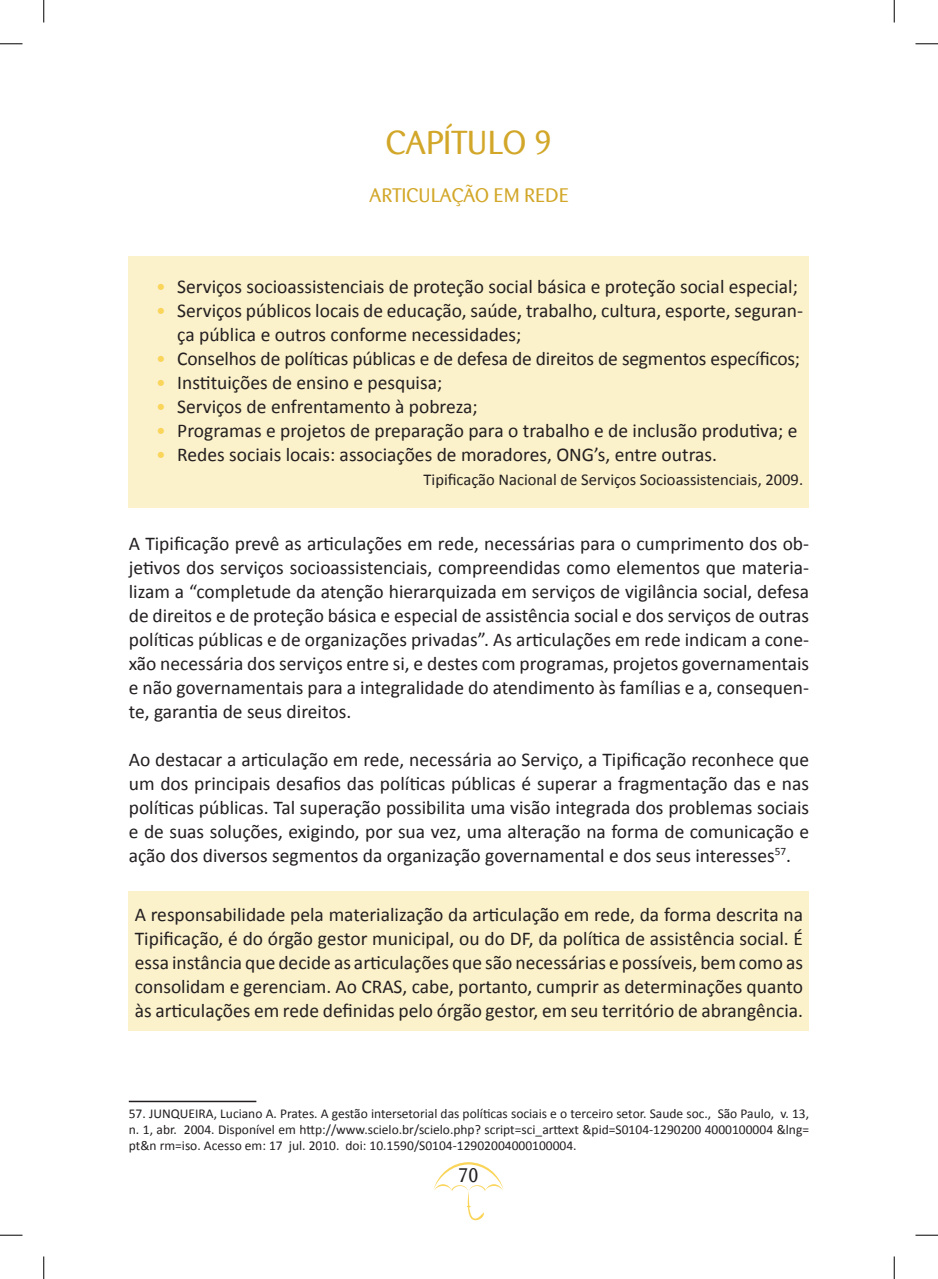
<style>
.page{position:relative;width:938px;height:1279px;background:#fff}
.page>*{position:absolute;margin:0;border:0;box-sizing:border-box;transform-origin:0 0}
.t1{font:33px "Barmeno";color:#d2a729}
.t2{font:19.5px/24px "Calibri";color:#231f20;text-align:justify}
.t3{font:19.5px "Barmeno";letter-spacing:.02em;color:#d2a729}
.t4{font:19.5px "Barmeno";color:#231f20}
.t5{font:16.5px "Calibri";color:#231f20}
.t6{font:13.5px/16.2px "Calibri";color:#231f20;text-align:justify}
.s1{color:#fad55a}
</style>
<div class="page">
<svg style="left:433px;top:1162px;width:71px;height:58px"></svg>
<div style="left:129px;top:255px;width:680px;height:252px;background:#fbf1cb"></div>
<div style="left:129px;top:891px;width:680px;height:139px;background:#fbf1cb"></div>
<hr style="left:129px;top:1100px;width:127px;height:1px;background:#231f20">
<svg style="left:0;top:44px;width:22px;height:1px"></svg>
<svg style="left:915px;top:44px;width:23px;height:1px"></svg>
<svg style="left:0;top:1234px;width:22px;height:1px"></svg>
<svg style="left:915px;top:1234px;width:23px;height:1px"></svg>
<svg style="left:44px;top:0;width:1px;height:22px"></svg>
<svg style="left:44px;top:1256px;width:1px;height:22px"></svg>
<svg style="left:894px;top:0;width:1px;height:22px"></svg>
<svg style="left:894px;top:1256px;width:1px;height:22px"></svg>
<h1 class="t1" style="left:386px;top:124px;width:168px">CAPÍTULO 9</h1>
<p class="t3" style="left:370px;top:183px;width:200px">ARTICULAÇÃO EM REDE</p>
<p class="t2" style="left:156px;top:273px;width:643px"><span class="s1">•</span> Serviços socioassistenciais de proteção social básica e proteção social especial;</p>
<p class="t2" style="left:177px;top:297px;width:627px;text-indent:-21px"><span class="s1">•</span> Serviços públicos locais de educação, saúde, trabalho, cultura, esporte, seguran&shy;ça pública e outros conforme necessidades;</p>
<p class="t2" style="left:156px;top:345px;width:646px"><span class="s1">•</span> Conselhos de políticas públicas e de defesa de direitos de segmentos específicos;</p>
<p class="t2" style="left:156px;top:369px;width:288px"><span class="s1">•</span> Instituições de ensino e pesquisa;</p>
<p class="t2" style="left:156px;top:393px;width:323px"><span class="s1">•</span> Serviços de enfrentamento à pobreza;</p>
<p class="t2" style="left:156px;top:417px;width:643px"><span class="s1">•</span> Programas e projetos de preparação para o trabalho e de inclusão produtiva; e</p>
<p class="t2" style="left:156px;top:441px;width:562px"><span class="s1">•</span> Redes sociais locais: associações de moradores, ONG’s, entre outras.</p>
<p class="t5" style="left:424px;top:469px;width:381px">Tipificação Nacional de Serviços Socioassistenciais, 2009.</p>
<p class="t2" style="left:129px;top:530px;width:682px">A Tipificação prevê as articulações em rede, necessárias para o cumprimento dos ob&shy;jetivos dos serviços socioassistenciais, compreendidas como elementos que materia&shy;lizam a “completude da atenção hierarquizada em serviços de vigilância social, defesa de direitos e de proteção básica e especial de assistência social e dos serviços de outras políticas públicas e de organizações privadas”. As articulações em rede indicam a cone&shy;xão necessária dos serviços entre si, e destes com programas, projetos governamentais e não governamentais para a integralidade do atendimento às famílias e a, consequen&shy;te, garantia de seus direitos.</p>
<p class="t2" style="left:129px;top:746px;width:682px">Ao destacar a articulação em rede, necessária ao Serviço, a Tipificação reconhece que um dos principais desafios das políticas públicas é superar a fragmentação das e nas políticas públicas. Tal superação possibilita uma visão integrada dos problemas sociais e de suas soluções, exigindo, por sua vez, uma alteração na forma de comunicação e ação dos diversos segmentos da organização governamental e dos seus interesses<sup>57</sup>.</p>
<p class="t2" style="left:135px;top:901px;width:670px">A responsabilidade pela materialização da articulação em rede, da forma descrita na Tipificação, é do órgão gestor municipal, ou do DF, da política de assistência social. É essa instância que decide as articulações que são necessárias e possíveis, bem como as consolidam e gerenciam. Ao CRAS, cabe, portanto, cumprir as determinações quanto às articulações em rede definidas pelo órgão gestor, em seu território de abrangência.</p>
<p class="t6" style="left:129px;top:1104px;width:682px">57. JUNQUEIRA, Luciano A. Prates. A gestão intersetorial das políticas sociais e o terceiro setor. Saude soc., São Paulo, v. 13, n. 1, abr. 2004. Disponível em http://www.scielo.br/scielo.php? script=sci_arttext &amp;pid=S0104-1290200 4000100004 &amp;lng= pt&amp;n rm=iso. Acesso em: 17 jul. 2010. doi: 10.1590/S0104-12902004000100004.</p>
<p class="t4" style="left:458px;top:1163px;width:22px">70</p>
</div>
